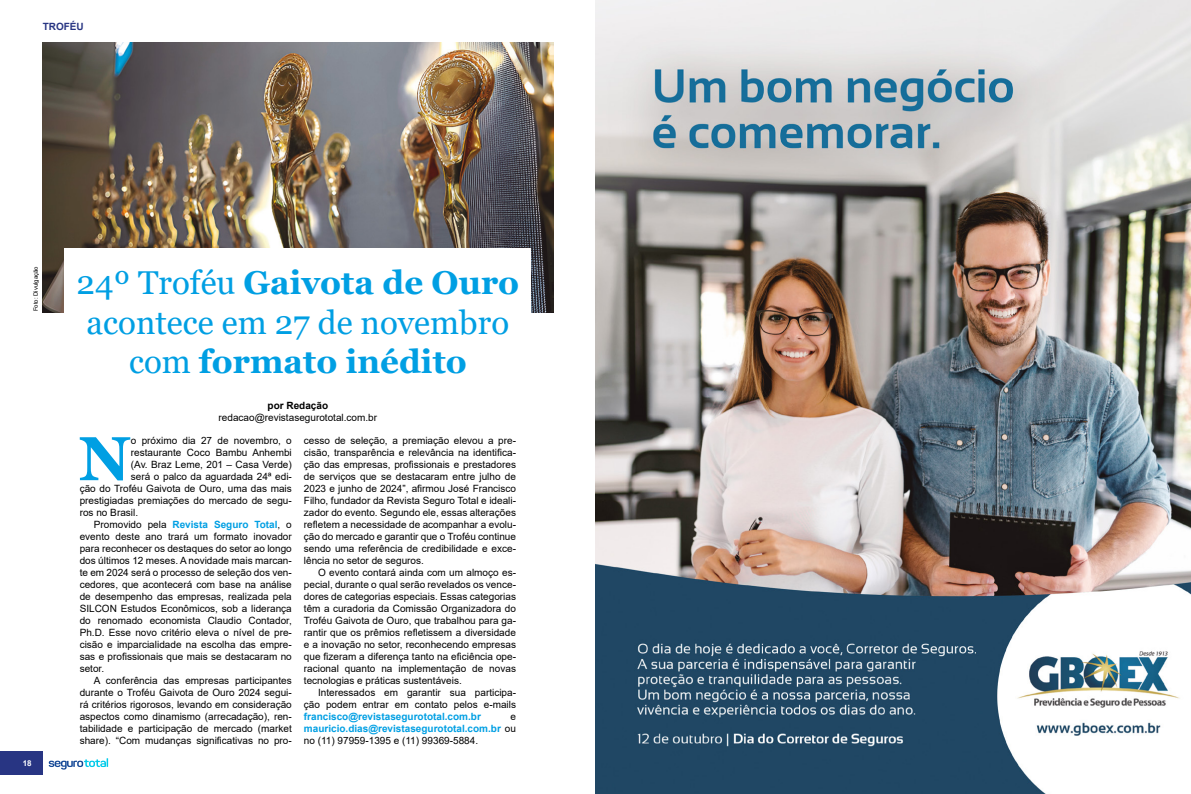
<style>
.page{position:relative;width:1191px;height:794px;background:#fff}
.page>*{position:absolute;margin:0;border:0;box-sizing:border-box;transform-origin:0 0}
.t1{font:700 62px "Georgia";color:#009fe3}
.t2{font:33px/39.6px "Georgia";color:#009fe3;text-align:center}
.t3{font:10px/12px "Arial";color:#000;text-align:justify}
.t4{font:700 10px/12px "Arial";color:#009fe3;text-align:justify}
.t5{font:700 10px "Arial";color:#000}
.t6{font:700 10px "Arial";color:#283583}
.t7{font:700 8px "Arial";color:#fff}
.t8{font:6px "Arial";color:#000}
.s1{font-weight:700}
.s2{font-weight:400;color:#000}
</style>
<div class="page">
<div style="left:0;top:751px;width:43px;height:24px;background:#283583"></div>
<svg style="left:49px;top:758px;width:59px;height:11px"></svg>
<img style="left:595px;top:0;width:596px;height:794px">
<img style="left:43px;top:43px;width:510px;height:270px">
<div style="left:65px;top:249px;width:466px;height:99px;background:#fff"></div>
<p class="t6" style="left:43px;top:19px;width:43px">TROFÉU</p>
<p class="t8" style="left:31px;top:311px;width:47px;rotate:-90deg">Foto: Divulgação</p>
<p class="t7" style="left:23px;top:757px;width:10px">18</p>
<h2 class="t2" style="left:77px;top:264px;width:444px">24º Troféu <span class="s1">Gaivota de Ouro </span>acontece em 27 de novembro com <span class="s1">formato inédito</span></h2>
<p class="t5" style="left:267px;top:398px;width:62px">por Redação</p>
<p class="t3" style="left:219px;top:411px;width:160px">redacao@revistasegurototal.com.br</p>
<h1 class="t1" style="left:79px;top:419px;width:53px">N</h1>
<p class="t3" style="left:131px;top:434px;width:162px">o próximo dia 27 de novembro, o</p>
<p class="t3" style="left:131px;top:446px;width:162px">restaurante Coco Bambu Anhembi</p>
<p class="t3" style="left:131px;top:458px;width:162px">(Av. Braz Leme, 201 – Casa Verde)</p>
<p class="t3" style="left:131px;top:470px;width:162px">será o palco da aguardada 24ª edi-</p>
<p class="t3" style="left:80px;top:482px;width:214px">ção do Troféu Gaivota de Ouro, uma das mais</p>
<p class="t3" style="left:80px;top:494px;width:214px">prestigiadas premiações do mercado de segu-</p>
<p class="t3" style="left:80px;top:506px;width:60px">ros no Brasil.</p>
<p class="t4" style="left:94px;top:519px;width:199px"><span class="s2">Promovido pela</span> Revista Seguro Total<span class="s2">, o</span></p>
<p class="t3" style="left:80px;top:530px;width:214px">evento deste ano trará um formato inovador</p>
<p class="t3" style="left:80px;top:542px;width:214px">para reconhecer os destaques do setor ao longo</p>
<p class="t3" style="left:80px;top:554px;width:214px">dos últimos 12 meses. A novidade mais marcan-</p>
<p class="t3" style="left:80px;top:566px;width:214px">te em 2024 será o processo de seleção dos ven-</p>
<p class="t3" style="left:80px;top:578px;width:214px">cedores, que acontecerá com base na análise</p>
<p class="t3" style="left:80px;top:590px;width:214px">de desempenho das empresas, realizada pela</p>
<p class="t3" style="left:80px;top:602px;width:214px">SILCON Estudos Econômicos, sob a liderança</p>
<p class="t3" style="left:80px;top:614px;width:214px">do renomado economista Claudio Contador,</p>
<p class="t3" style="left:80px;top:626px;width:214px">Ph.D. Esse novo critério eleva o nível de pre-</p>
<p class="t3" style="left:80px;top:638px;width:214px">cisão e imparcialidade na escolha das empre-</p>
<p class="t3" style="left:80px;top:650px;width:214px">sas e profissionais que mais se destacaram no</p>
<p class="t3" style="left:80px;top:662px;width:26px">setor.</p>
<p class="t3" style="left:94px;top:674px;width:199px">A conferência das empresas participantes</p>
<p class="t3" style="left:80px;top:686px;width:214px">durante o Troféu Gaivota de Ouro 2024 segui-</p>
<p class="t3" style="left:80px;top:698px;width:214px">rá critérios rigorosos, levando em consideração</p>
<p class="t3" style="left:80px;top:710px;width:214px">aspectos como dinamismo (arrecadação), ren-</p>
<p class="t3" style="left:80px;top:722px;width:214px">tabilidade e participação de mercado (market</p>
<p class="t3" style="left:80px;top:734px;width:214px">share). “Com mudanças significativas no pro-</p>
<p class="t3" style="left:304px;top:434px;width:214px">cesso de seleção, a premiação elevou a pre&shy;cisão, transparência e relevância na identifica&shy;ção das empresas, profissionais e prestadores de serviços que se destacaram entre julho de 2023 e junho de 2024”, afirmou José Francisco Filho, fundador da Revista Seguro Total e ideali&shy;zador do evento. Segundo ele, essas alterações refletem a necessidade de acompanhar a evolu&shy;ção do mercado e garantir que o Troféu continue sendo uma referência de credibilidade e exce&shy;lência no setor de seguros.</p>
<p class="t3" style="left:304px;top:566px;width:214px;text-indent:14px">O evento contará ainda com um almoço es&shy;pecial, durante o qual serão revelados os vence&shy;dores de categorias especiais. Essas categorias têm a curadoria da Comissão Organizadora do Troféu Gaivota de Ouro, que trabalhou para ga&shy;rantir que os prêmios refletissem a diversidade e a inovação no setor, reconhecendo empresas que fizeram a diferença tanto na eficiência ope&shy;racional quanto na implementação de novas tecnologias e práticas sustentáveis.</p>
<p class="t3" style="left:304px;top:686px;width:214px;text-align:right">Interessados em garantir sua participa&shy;ção podem entrar em contato pelos e-mails</p>
<p class="t4" style="left:304px;top:711px;width:179px">francisco@revistasegurototal.com.br</p>
<p class="t4" style="left:304px;top:711px;width:214px;text-indent:206px"><span class="s2">e </span>mauricio.dias@revistasegurototal.com.br <span class="s2">ou no (11) 97959-1395 e (11) 99369-5884.</span></p>
</div>
